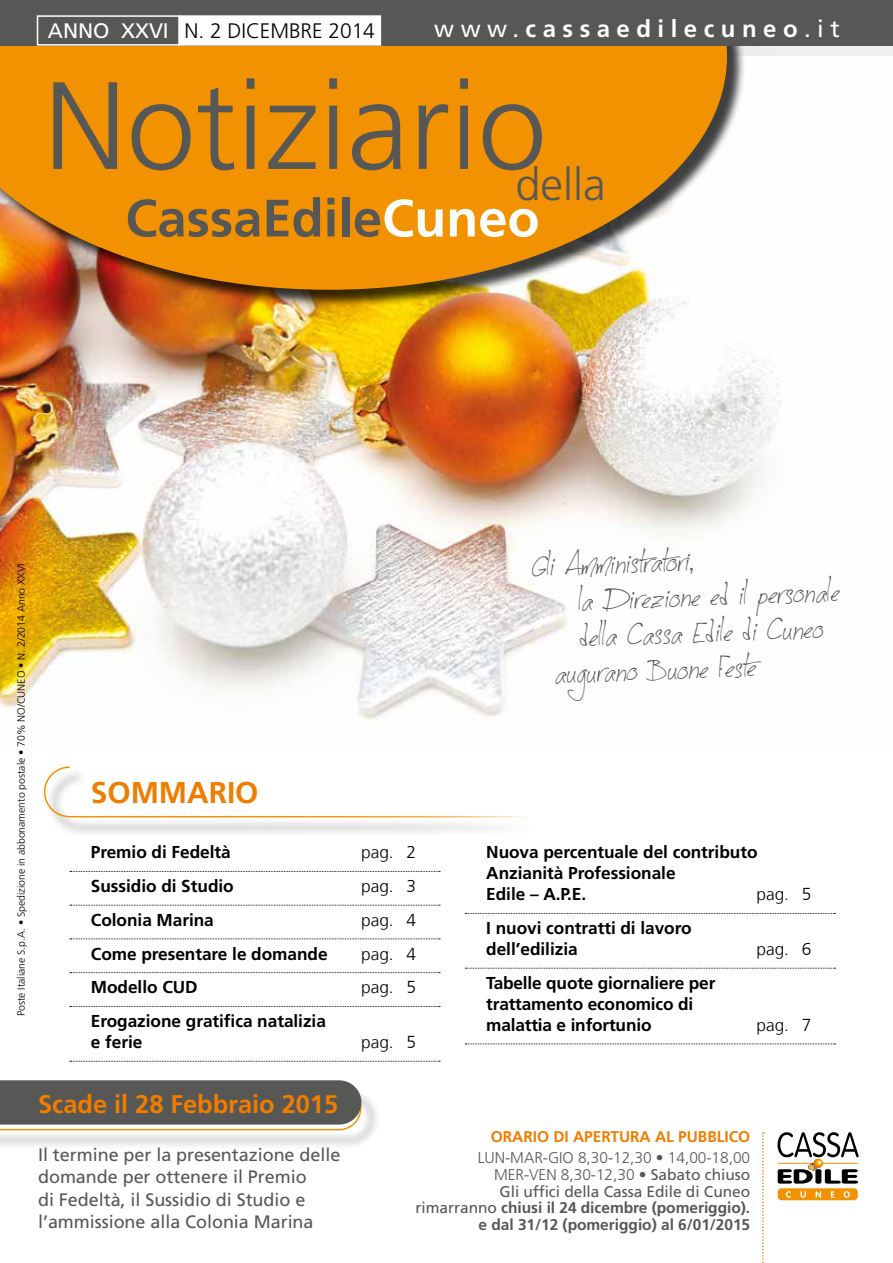
<style>
.page{position:relative;width:893px;height:1263px;background:#fff}
.page>*{position:absolute;margin:0;border:0;box-sizing:border-box;transform-origin:0 0}
.t1{font:300 124.05px "Frutiger LT Std";color:#575756}
.t2{font:700 52.5px "Frutiger LT Std";color:#575756}
.t3{font:300 45.15px "Frutiger LT Std";color:#575756}
.t4{font:40.35px "Jellyka Cutty Cupcakes";color:#575756}
.t5{font:700 30px "Frutiger LT Com";letter-spacing:-.005em;color:#ef7d00}
.t6{font:700 25.5px "Frutiger LT Std";letter-spacing:-.005em;color:#ef7d00}
.t7{font:700 24px "Frutiger LT Std";letter-spacing:.27em;color:#fff}
.t8{font:300 21px "Frutiger LT Std";letter-spacing:-.005em;color:#000}
.t9{font:18px/22.5px "Frutiger LT Std";letter-spacing:-.005em;color:#575756}
.t10{font:700 17.25px/21px "Frutiger LT Com";letter-spacing:-.005em;color:#000}
.t11{font:300 17.25px "Frutiger LT Com";letter-spacing:-.005em;color:#000}
.t12{font:700 15.45px/17px "Frutiger LT Std";letter-spacing:-.005em;color:#575756;text-align:right}
.t13{font:700 15.45px "Frutiger LT Std";letter-spacing:-.005em;color:#ef7d00}
.t14{font:300 10.5px "Frutiger LT Std";letter-spacing:-.005em;color:#000}
.s1{font-weight:400;color:#fff}
.s2{font-weight:400}
.s3{color:#fff}
.s4{font-weight:300}
</style>
<div class="page">
<img style="left:0;top:309px;width:782px;height:412px">
<div style="left:0;top:0;width:745px;height:309px;background:#000;opacity:.75"></div>
<svg style="left:0;top:46px;width:727px;height:244px;fill:#f39200"></svg>
<div style="left:0;top:0;width:893px;height:46px;background:#575756"></div>
<div style="left:37px;top:15px;width:143px;height:31px;border:2px solid #fff"></div>
<div style="left:179px;top:16px;width:201px;height:29px;background:#fff"></div>
<div style="left:178px;top:15px;width:203px;height:31px;border:2px solid #fff"></div>
<div style="left:0;top:1088px;width:380px;height:61px;background:#000;opacity:.75"></div>
<svg style="left:0;top:1080px;width:362px;height:51px"></svg>
<svg style="left:532px;top:547px;width:250px;height:154px"></svg>
<svg style="left:777px;top:1132px;width:82px;height:52px"></svg>
<div style="left:778px;top:1188px;width:80px;height:12px;background:#f39200;border-radius:4px"></div>
<svg style="left:786px;top:1191px;width:5px;height:7px"></svg>
<svg style="left:800px;top:1191px;width:6px;height:7px"></svg>
<svg style="left:816px;top:1191px;width:5px;height:7px"></svg>
<svg style="left:831px;top:1191px;width:3px;height:7px"></svg>
<svg style="left:844px;top:1191px;width:6px;height:7px"></svg>
<svg style="left:762px;top:1132px;width:2px;height:131px"></svg>
<div style="left:47px;top:769px;width:493px;height:67px;background:#000;opacity:.75"></div>
<svg style="left:43px;top:766px;width:487px;height:52px"></svg>
<svg style="left:70px;top:871px;width:370px;height:1px"></svg>
<svg style="left:70px;top:905px;width:370px;height:1px"></svg>
<svg style="left:70px;top:938px;width:370px;height:1px"></svg>
<svg style="left:70px;top:972px;width:370px;height:1px"></svg>
<svg style="left:70px;top:1006px;width:370px;height:1px"></svg>
<svg style="left:70px;top:1061px;width:370px;height:1px"></svg>
<svg style="left:465px;top:913px;width:370px;height:1px"></svg>
<svg style="left:465px;top:968px;width:370px;height:1px"></svg>
<svg style="left:465px;top:1043px;width:370px;height:1px"></svg>
<p class="t8" style="left:48px;top:19px;width:328px"><span class="s1">ANNO XXVI</span> N. 2 DICEMBRE 2014</p>
<h3 class="t7" style="left:434px;top:15px;width:407px"><span class="s2">www.</span>cassaedilecuneo<span class="s2">.it</span></h3>
<h1 class="t1" style="left:44px;top:56px;width:504px">Notiziario</h1>
<h3 class="t3" style="left:515px;top:159px;width:92px">della</h3>
<h2 class="t2" style="left:125px;top:187px;width:416px">CassaEdile<span class="s3">Cuneo</span></h2>
<p class="t14" style="left:15px;top:1016px;width:454px;rotate:-90deg">Poste Italiane S.p.A. • Spedizione in abbonamento postale • 70% NO/CUNEO • N. 2/2014 Anno XXVI</p>
<h3 class="t5" style="left:91px;top:775px;width:169px">SOMMARIO</h3>
<p class="t10" style="left:91px;top:842px;width:141px">Premio di Fedeltà</p>
<p class="t11" style="left:361px;top:842px;width:56px">pag. 2</p>
<p class="t10" style="left:91px;top:876px;width:144px">Sussidio di Studio</p>
<p class="t11" style="left:361px;top:876px;width:56px">pag. 3</p>
<p class="t10" style="left:91px;top:909px;width:124px">Colonia Marina</p>
<p class="t11" style="left:361px;top:910px;width:56px">pag. 4</p>
<p class="t10" style="left:91px;top:943px;width:238px">Come presentare le domande</p>
<p class="t11" style="left:361px;top:943px;width:56px">pag. 4</p>
<p class="t10" style="left:91px;top:977px;width:108px">Modello CUD</p>
<p class="t11" style="left:361px;top:977px;width:56px">pag. 5</p>
<p class="t10" style="left:91px;top:1011px;width:237px">Erogazione gratifica natalizia e ferie</p>
<p class="t11" style="left:361px;top:1032px;width:56px">pag. 5</p>
<h3 class="t4" style="left:531px;top:545px;width:164px;rotate:-2deg">Gli Amministratori,</h3>
<h3 class="t4" style="left:577px;top:579px;width:263px;rotate:-2deg">la Direzione ed il personale</h3>
<h3 class="t4" style="left:578px;top:615px;width:246px;rotate:-2deg">della Cassa Edile di Cuneo</h3>
<h3 class="t4" style="left:554px;top:652px;width:203px;rotate:-2deg">augurano Buone Feste</h3>
<p class="t10" style="left:486px;top:842px;width:273px">Nuova percentuale del contributo<br>Anzianità Professionale<br>Edile – A.P.E.</p>
<p class="t11" style="left:757px;top:884px;width:56px">pag. 5</p>
<p class="t10" style="left:486px;top:917px;width:207px">I nuovi contratti di lavoro dell’edilizia</p>
<p class="t10" style="left:486px;top:972px;width:231px">Tabelle quote giornaliere per trattamento economico di malattia e infortunio</p>
<p class="t11" style="left:757px;top:939px;width:56px">pag. 6</p>
<p class="t11" style="left:757px;top:1015px;width:56px">pag. 7</p>
<h3 class="t6" style="left:38px;top:1089px;width:302px">Scade il 28 Febbraio 2015</h3>
<p class="t9" style="left:38px;top:1143px;width:304px">Il termine per la presentazione delle domande per ottenere il Premio<br>di Fedeltà, il Sussidio di Studio e l’ammissione alla Colonia Marina</p>
<p class="t13" style="left:491px;top:1127px;width:261px">ORARIO DI APERTURA AL PUBBLICO</p>
<p class="t12" style="left:416px;top:1149px;width:336px"><span class="s4">LUN-MAR-GIO 8,30-12,30 • 14,00-18,00<br>MER-VEN 8,30-12,30 •</span> <span class="s2">Sabato chiuso<br>Gli uffici della Cassa Edile di Cuneo rimarranno</span> chiusi il 24 dicembre (pomeriggio). e dal 31/12 (pomeriggio) al 6/01/2015</p>
</div>
